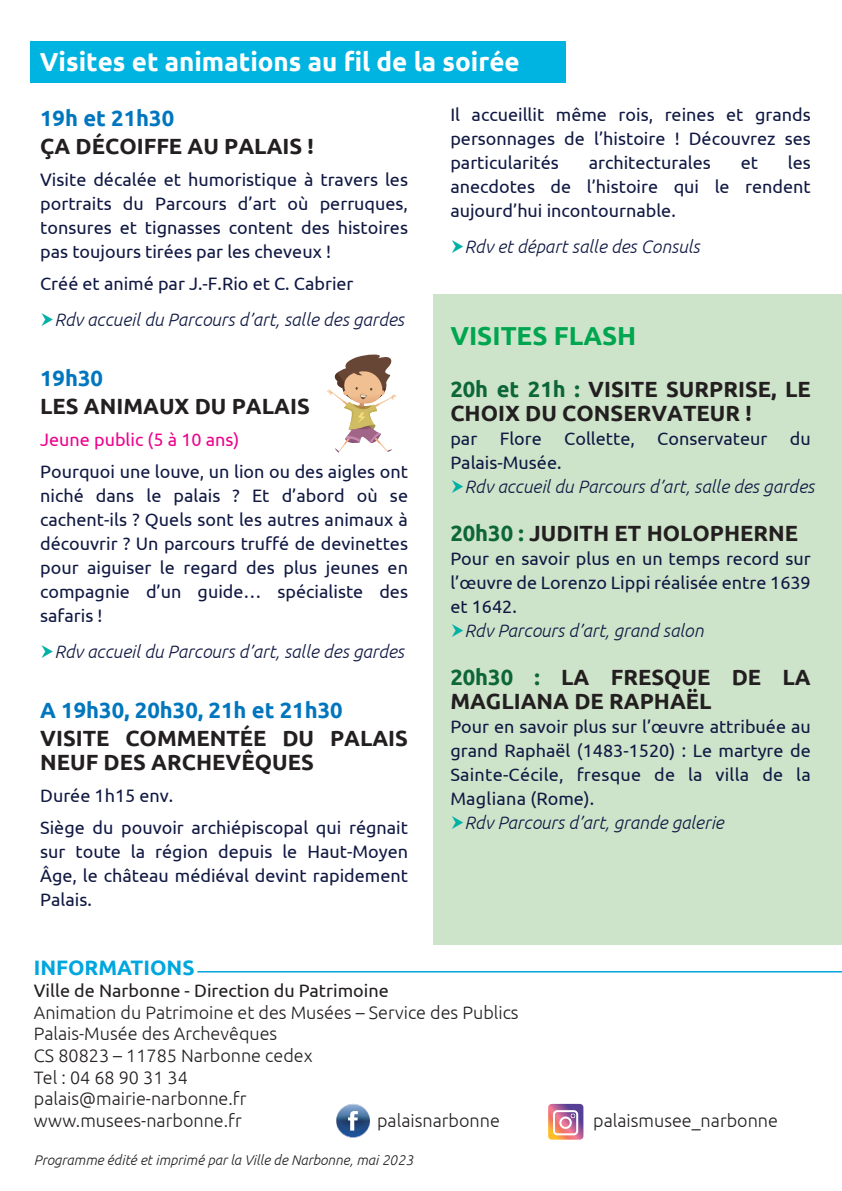
<style>
.page{position:relative;width:842px;height:1191px;background:#fff}
.page>*{position:absolute;margin:0;border:0;box-sizing:border-box;transform-origin:0 0}
.t1{font:700 26px "Ubuntu";color:#fff}
.t2{font:700 26px "Ubuntu";color:#00a54f}
.t3{font:700 22px/24px "Ubuntu";color:#231f20}
.t4{font:700 22px "Ubuntu";color:#0076be}
.t5{font:700 20.8px "Ubuntu";color:#00a6de}
.t6{font:18px/24px "Ubuntu";color:#101842;text-align:justify}
.t7{font:italic 300 18px "Ubuntu";color:#101842}
.t8{font:300 18px/21.6px "Ubuntu";color:#231f20}
.t9{font:18px "Ubuntu";color:#231f20}
.t10{font:18px "Ubuntu";color:#ed028c}
.t11{font:italic 300 14px "Ubuntu";color:#231f20}
.s1{color:#0c6638}
</style>
<div class="page">
<div style="left:30px;top:41px;width:536px;height:42px;background:#00b4e2"></div>
<svg style="left:326px;top:354px;width:71px;height:99px"></svg>
<div style="left:433px;top:294px;width:409px;height:651px;background:#cee4ca"></div>
<hr style="left:197px;top:971px;width:645px;height:1px;background:#00a6de">
<svg style="left:336px;top:1103px;width:34px;height:35px"></svg>
<svg style="left:548px;top:1103px;width:35px;height:36px"></svg>
<h1 class="t1" style="left:40px;top:46px;width:481px">Visites et animations au fil de la soirée</h1>
<p class="t4" style="left:40px;top:105px;width:136px">19h et 21h30</p>
<p class="t3" style="left:40px;top:134px;width:275px">ÇA DÉCOIFFE AU PALAIS !</p>
<p class="t6" style="left:40px;top:167px;width:369px">Visite décalée et humoristique à travers les portraits du Parcours d’art où perruques, tonsures et tignasses content des histoires pas toujours tirées par les cheveux !</p>
<p class="t6" style="left:40px;top:271px;width:315px">Créé et animé par J.-F.Rio et C. Cabrier</p>
<p class="t7" style="left:54px;top:309px;width:351px">Rdv accueil du Parcours d’art, salle des gardes</p>
<p class="t4" style="left:40px;top:365px;width:64px">19h30</p>
<p class="t3" style="left:40px;top:394px;width:271px">LES ANIMAUX DU PALAIS</p>
<p class="t10" style="left:40px;top:429px;width:201px">Jeune public (5 à 10 ans)</p>
<p class="t6" style="left:40px;top:459px;width:369px">Pourquoi une louve, un lion ou des aigles ont niché dans le palais ? Et d’abord où se cachent-ils ? Quels sont les autres animaux à découvrir ? Un parcours truffé de devinettes pour aiguiser le regard des plus jeunes en compagnie d’un guide… spécialiste des safaris !</p>
<p class="t7" style="left:54px;top:641px;width:351px">Rdv accueil du Parcours d’art, salle des gardes</p>
<p class="t4" style="left:40px;top:697px;width:304px">A 19h30, 20h30, 21h et 21h30</p>
<p class="t3" style="left:40px;top:726px;width:369px">VISITE COMMENTÉE DU PALAIS<br>NEUF DES ARCHEVÊQUES</p>
<p class="t6" style="left:40px;top:779px;width:369px;line-height:32px">Durée 1h15 env.<br>Siège du pouvoir archiépiscopal qui régnait</p>
<p class="t6" style="left:40px;top:839px;width:369px">sur toute la région depuis le Haut-Moyen Âge, le château médiéval devint rapidement Palais.</p>
<p class="t6" style="left:450px;top:102px;width:362px">Il accueillit même rois, reines et grands personnages de l’histoire ! Découvrez ses particularités</p>
<p class="t6" style="left:450px;top:150px;width:362px;text-indent:337px">les anecdotes de l’histoire qui le rendent aujourd’hui incontournable.</p>
<p class="t7" style="left:465px;top:236px;width:237px">Rdv et départ salle des Consuls</p>
<p class="t6" style="left:589px;top:150px;width:124px">architecturales</p>
<p class="t6" style="left:741px;top:150px;width:19px">et</p>
<h1 class="t2" style="left:450px;top:320px;width:187px">VISITES FLASH</h1>
<p class="t3" style="left:450px;top:377px;width:362px"><span class="s1">20h et 21h :</span> VISITE SURPRISE, LE<br>CHOIX DU CONSERVATEUR !</p>
<p class="t6" style="left:450px;top:426px;width:362px">par Flore Collette, Conservateur du<br>Palais-Musée.</p>
<p class="t7" style="left:465px;top:476px;width:351px">Rdv accueil du Parcours d’art, salle des gardes</p>
<p class="t3" style="left:450px;top:521px;width:349px"><span class="s1">20h30 :</span> JUDITH ET HOLOPHERNE</p>
<p class="t6" style="left:450px;top:546px;width:362px">Pour en savoir plus en un temps record sur l’œuvre de Lorenzo Lippi réalisée entre 1639 et 1642.</p>
<p class="t7" style="left:465px;top:620px;width:240px">Rdv Parcours d’art, grand salon</p>
<p class="t3" style="left:450px;top:665px;width:362px"><span class="s1">20h30 :</span> LA FRESQUE DE LA<br>MAGLIANA DE RAPHAËL</p>
<p class="t6" style="left:450px;top:714px;width:362px">Pour en savoir plus sur l’œuvre attribuée au grand Raphaël (1483-1520) : Le martyre de Sainte-Cécile, fresque de la villa de la Magliana (Rome).</p>
<p class="t7" style="left:465px;top:812px;width:261px">Rdv Parcours d’art, grande galerie</p>
<p class="t5" style="left:34px;top:955px;width:162px">INFORMATIONS</p>
<p class="t9" style="left:34px;top:979px;width:356px">Ville de Narbonne - Direction du Patrimoine</p>
<p class="t8" style="left:34px;top:1001px;width:486px">Animation du Patrimoine et des Musées – Service des Publics<br>Palais-Musée des Archevêques<br>CS 80823 – 11785 Narbonne cedex<br>Tel : 04 68 90 31 34<br>palais@mairie-narbonne.fr<br>www.musees-narbonne.fr</p>
<p class="t8" style="left:377px;top:1109px;width:124px">palaisnarbonne</p>
<p class="t8" style="left:593px;top:1109px;width:186px">palaismusee_narbonne</p>
<p class="t11" style="left:34px;top:1151px;width:381px">Programme édité et imprimé par la Ville de Narbonne, mai 2023</p>
</div>
